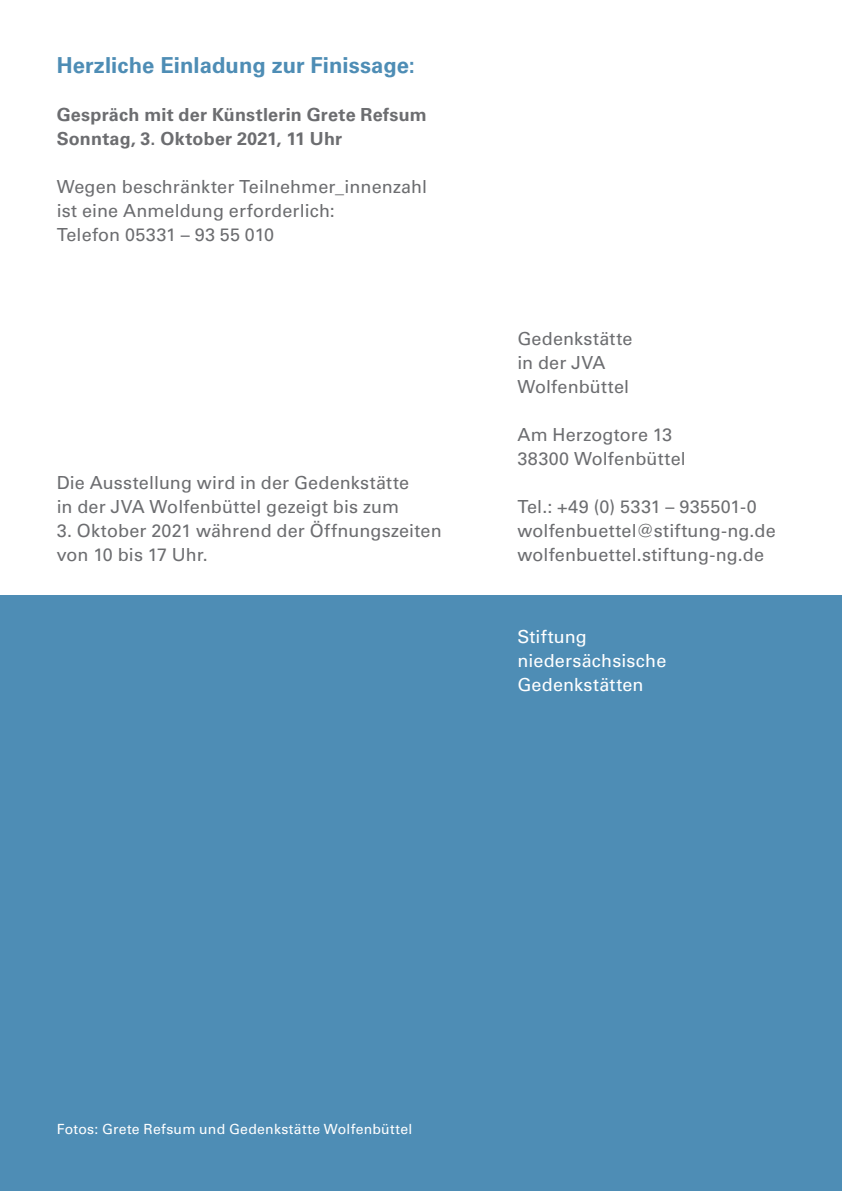
<style>
.page{position:relative;width:842px;height:1191px;background:#fff}
.page>*{position:absolute;margin:0;border:0;box-sizing:border-box;transform-origin:0 0}
.t1{font:700 22px "Univers LT Pro 65";letter-spacing:.005em;color:#4e8db5}
.t2{font:18px/24px "Univers LT Pro 55 Roman";letter-spacing:.01em;color:#6c6d70}
.t3{font:700 18px/24px "Univers LT Pro 65";letter-spacing:.01em;color:#6c6d70}
.t4{font:18px/24px "Univers LT Pro 55 Roman";letter-spacing:.01em;color:#fff}
.t5{font:14px "Univers LT Pro 55 Roman";letter-spacing:.02em;color:#fff}
</style>
<div class="page">
<div style="left:0;top:595px;width:842px;height:596px;background:#4e8db5"></div>
<p class="t1" style="left:57px;top:52px;width:360px">Herzliche Einladung zur Finissage:</p>
<p class="t3" style="left:57px;top:102px;width:372px">Gespräch mit der Künstlerin Grete Refsum<br>Sonntag, 3. Oktober 2021, 11 Uhr</p>
<p class="t2" style="left:57px;top:174px;width:372px">Wegen beschränkter Teilnehmer_innenzahl ist eine Anmeldung erforderlich:<br>Telefon 05331 – 93 55 010</p>
<p class="t2" style="left:57px;top:471px;width:354px">Die Ausstellung wird in der Gedenkstätte in der JVA Wolfenbüttel gezeigt bis zum</p>
<p class="t2" style="left:57px;top:519px;width:387px">3. Oktober 2021 während der Öffnungszeiten von 10 bis 17 Uhr.</p>
<p class="t2" style="left:517px;top:327px;width:117px">Gedenkstätte in der JVA<br>Wolfenbüttel</p>
<p class="t2" style="left:517px;top:423px;width:170px">Am Herzogtore 13<br>38300 Wolfenbüttel</p>
<p class="t2" style="left:517px;top:495px;width:260px">Tel.: +49 (0) 5331 – 935501-0 wolfenbuettel@stiftung-ng.de wolfenbuettel.stiftung-ng.de</p>
<p class="t4" style="left:517px;top:624px;width:150px">Stiftung niedersächsische<br>Gedenkstätten</p>
<p class="t5" style="left:57px;top:1120px;width:357px">Fotos: Grete Refsum und Gedenkstätte Wolfenbüttel</p>
</div>
